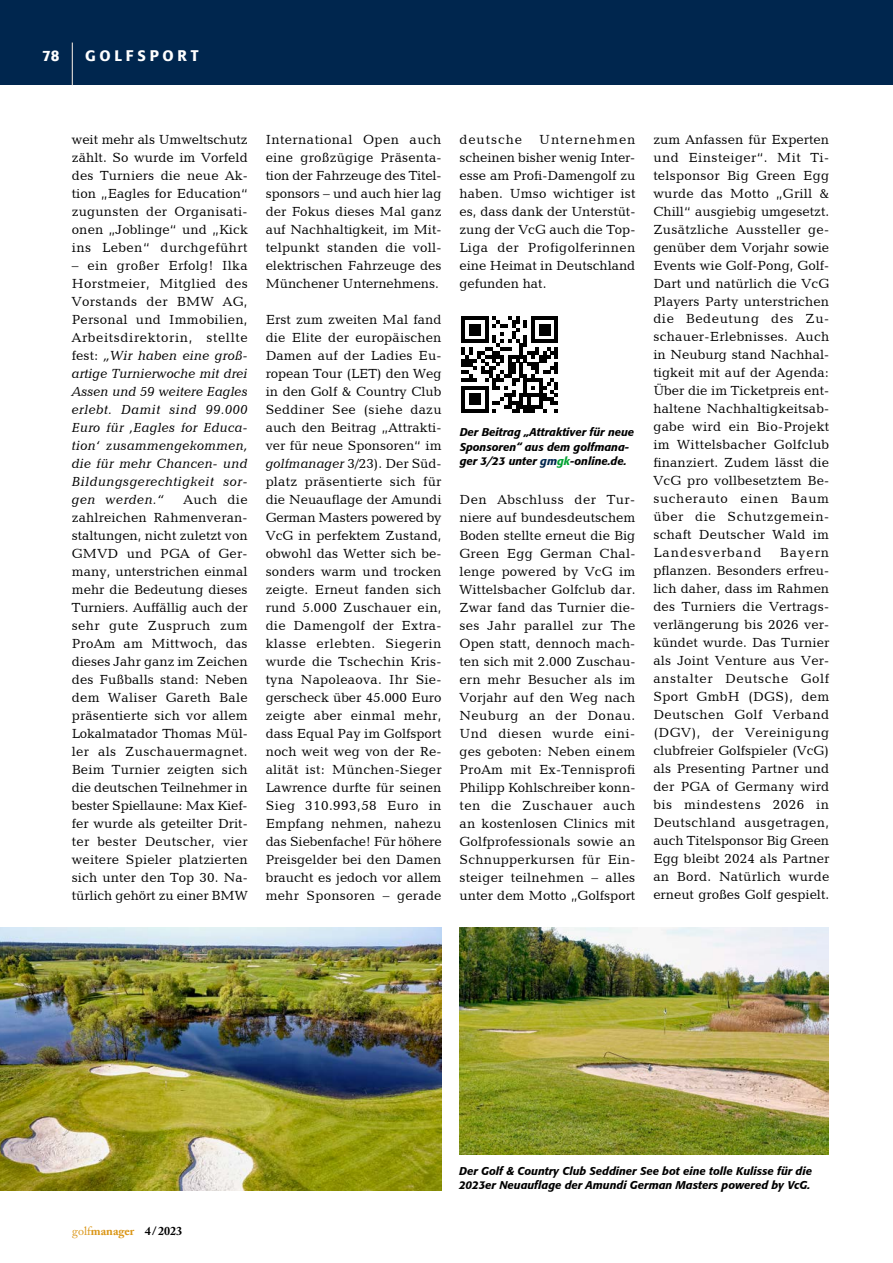
<style>
.page{position:relative;width:893px;height:1263px;background:#fff}
.page>*{position:absolute;margin:0;border:0;box-sizing:border-box;transform-origin:0 0}
.t1{font:500 15px "Formata BQ";letter-spacing:.25em;color:#fff}
.t2{font:13.5px/18px "Candida BT";letter-spacing:.005em;color:#000;text-align:justify}
.t3{font:italic 13.5px/18px "Candida BT";letter-spacing:.03em;color:#000;text-align:justify}
.t4{font:13.5px "Candida BT";letter-spacing:.07em;color:#000}
.t5{font:700 12px "Adobe Caslon Pro";color:#da9515}
.t6{font:italic 500 11.25px/14.4px "Formata BQ";color:#000}
.s1{font-style:normal}
.s2{font-style:italic}
.s3{color:#00264e}
.s4{color:#00a231}
.s5{font-weight:400}
.s6{color:#000}
</style>
<div class="page">
<div style="left:0;top:0;width:893px;height:85px;background:#00264e"></div>
<hr style="left:72px;top:43px;width:1px;height:42px;background:#fff">
<svg style="left:462px;top:316px;width:96px;height:97px"></svg>
<img style="left:0;top:927px;width:441px;height:264px">
<img style="left:459px;top:927px;width:370px;height:228px">
<p class="t1" style="left:42px;top:46px;width:19px">78</p>
<p class="t1" style="left:85px;top:46px;width:115px">GOLFSPORT</p>
<p class="t2" style="left:72px;top:130px;width:177px">weit mehr als Umweltschutz zählt. So wurde im Vorfeld des Turniers die neue Ak&shy;tion „Eagles for Education“ zugunsten der Organisati&shy;onen „Joblinge“ und „Kick ins Leben“ durchgeführt</p>
<p class="t3" style="left:72px;top:256px;width:177px"><span class="s1">– ein großer Erfolg! Ilka Horstmeier, Mitglied des Vorstands der BMW AG, Personal und Immobilien, Arbeitsdirektorin, stellte fest:</span> „Wir haben eine groß&shy;artige Turnierwoche mit drei Assen und 59 weitere Eagles erlebt. Damit sind 99.000<br>Euro für ‚Eagles for Educa&shy;tion‘ zusammengekommen, die für mehr Chancen- und Bildungsgerechtigkeit sor&shy;gen werden.“</p>
<p class="t2" style="left:72px;top:490px;width:177px;text-indent:112px">Auch die zahlreichen Rahmenveran&shy;staltungen, nicht zuletzt von GMVD und PGA of Ger&shy;many, unterstrichen einmal mehr die Bedeutung dieses Turniers. Auffällig auch der sehr gute Zuspruch zum ProAm am Mittwoch, das dieses Jahr ganz im Zeichen des Fußballs stand: Neben dem Waliser Gareth Bale präsentierte sich vor allem Lokalmatador Thomas Mül&shy;ler als Zuschauermagnet.<br>Beim Turnier zeigten sich die deutschen Teilnehmer in bester Spiellaune: Max Kief&shy;fer wurde als geteilter Drit&shy;ter bester Deutscher, vier weitere Spieler platzierten sich unter den Top 30. Na&shy;türlich gehört zu einer BMW</p>
<p class="t2" style="left:266px;top:130px;width:177px;text-align:left">International Open auch eine großzügige Präsenta&shy;tion der Fahrzeuge des Titel&shy;sponsors – und auch hier lag der Fokus dieses Mal ganz auf Nachhaltigkeit, im Mit&shy;telpunkt standen die voll&shy;elektrischen Fahrzeuge des<br>Münchener Unternehmens.</p>
<p class="t2" style="left:266px;top:310px;width:177px">Erst zum zweiten Mal fand die Elite der europäischen Damen auf der Ladies Eu&shy;ropean Tour (LET) den Weg in den Golf &amp; Country Club Seddiner See (siehe dazu auch den Beitrag „Attrakti&shy;ver für neue Sponsoren“ im <span class="s2">golfmanager</span> 3/23). Der Süd&shy;platz präsentierte sich für die Neuauflage der Amundi German Masters powered by VcG in perfektem Zustand, obwohl das Wetter sich be&shy;sonders warm und trocken zeigte. Erneut fanden sich rund 5.000 Zuschauer ein, die Damengolf der Extra&shy;klasse erlebten. Siegerin wurde die Tschechin Kris&shy;tyna Napoleaova. Ihr Sie&shy;gerscheck über 45.000 Euro zeigte aber einmal mehr, dass Equal Pay im Golfsport noch weit weg von der Re&shy;alität ist: München-Sieger Lawrence durfte für seinen Sieg 310.993,58 Euro in Empfang nehmen, nahezu das Siebenfache! Für höhere Preisgelder bei den Damen braucht es jedoch vor allem mehr Sponsoren – gerade</p>
<p class="t2" style="left:459px;top:130px;width:177px;text-indent:80px">Unternehmen scheinen bisher wenig Inter&shy;esse am Profi-Damengolf zu haben. Umso wichtiger ist es, dass dank der Unterstüt&shy;zung der VcG auch die Top-Liga der Profigolferinnen eine Heimat in Deutschland gefunden hat.</p>
<p class="t4" style="left:459px;top:131px;width:64px">deutsche</p>
<p class="t6" style="left:460px;top:425px;width:176px">Der Beitrag „Attraktiver für neue<br>Sponsoren“ aus dem golfmana&shy;ger 3/23 unter <span class="s3">gm</span><span class="s4">gk</span>-online.de.</p>
<p class="t2" style="left:459px;top:490px;width:177px">Den Abschluss der Tur&shy;niere auf bundesdeutschem Boden stellte erneut die Big Green Egg German Chal&shy;lenge powered by VcG im Wittelsbacher Golfclub dar.<br>Zwar fand das Turnier die&shy;ses Jahr parallel zur The Open statt, dennoch mach&shy;ten sich mit 2.000 Zuschau&shy;ern mehr Besucher als im Vorjahr auf den Weg nach Neuburg an der Donau.<br>Und diesen wurde eini&shy;ges geboten: Neben einem ProAm mit Ex-Tennisprofi Philipp Kohlschreiber konn&shy;ten die Zuschauer auch an kostenlosen Clinics mit Golfprofessionals sowie an Schnupperkursen für Ein&shy;steiger teilnehmen – alles unter dem Motto „Golfsport</p>
<p class="t2" style="left:653px;top:130px;width:177px">zum Anfassen für Experten und Einsteiger“. Mit Ti&shy;telsponsor Big Green Egg wurde das Motto „Grill &amp; Chill“ ausgiebig umgesetzt.<br>Zusätzliche Aussteller ge&shy;genüber dem Vorjahr sowie Events wie Golf-Pong, Golf-Dart und natürlich die VcG Players Party unterstrichen die Bedeutung des Zu&shy;schauer-Erlebnisses. Auch in Neuburg stand Nachhal&shy;tigkeit mit auf der Agenda:<br>Über die im Ticketpreis ent&shy;haltene Nachhaltigkeitsab&shy;gabe wird ein Bio-Projekt im Wittelsbacher Golfclub finanziert. Zudem lässt die VcG pro vollbesetztem Be&shy;sucherauto einen Baum über die Schutzgemein&shy;schaft Deutscher Wald im Landesverband</p>
<p class="t2" style="left:653px;top:543px;width:177px;text-indent:127px">Bayern pflanzen. Besonders erfreu&shy;lich daher, dass im Rahmen des Turniers die Vertrags&shy;verlängerung bis 2026 ver&shy;kündet wurde. Das Turnier als Joint Venture aus Ver&shy;anstalter Deutsche Golf Sport GmbH (DGS), dem Deutschen Golf Verband (DGV), der Vereinigung clubfreier Golfspieler (VcG) als Presenting Partner und der PGA of Germany wird bis mindestens 2026 in Deutschland ausgetragen, auch Titelsponsor Big Green Egg bleibt 2024 als Partner an Bord. Natürlich wurde erneut großes Golf gespielt.</p>
<p class="t5" style="left:72px;top:1224px;width:112px"><span class="s5">golf</span>manager <span class="s6">4/2023</span></p>
<p class="t6" style="left:459px;top:1164px;width:354px">Der Golf &amp; Country Club Seddiner See bot eine tolle Kulisse für die<br>2023er Neuauflage der Amundi German Masters powered by VcG.</p>
</div>
